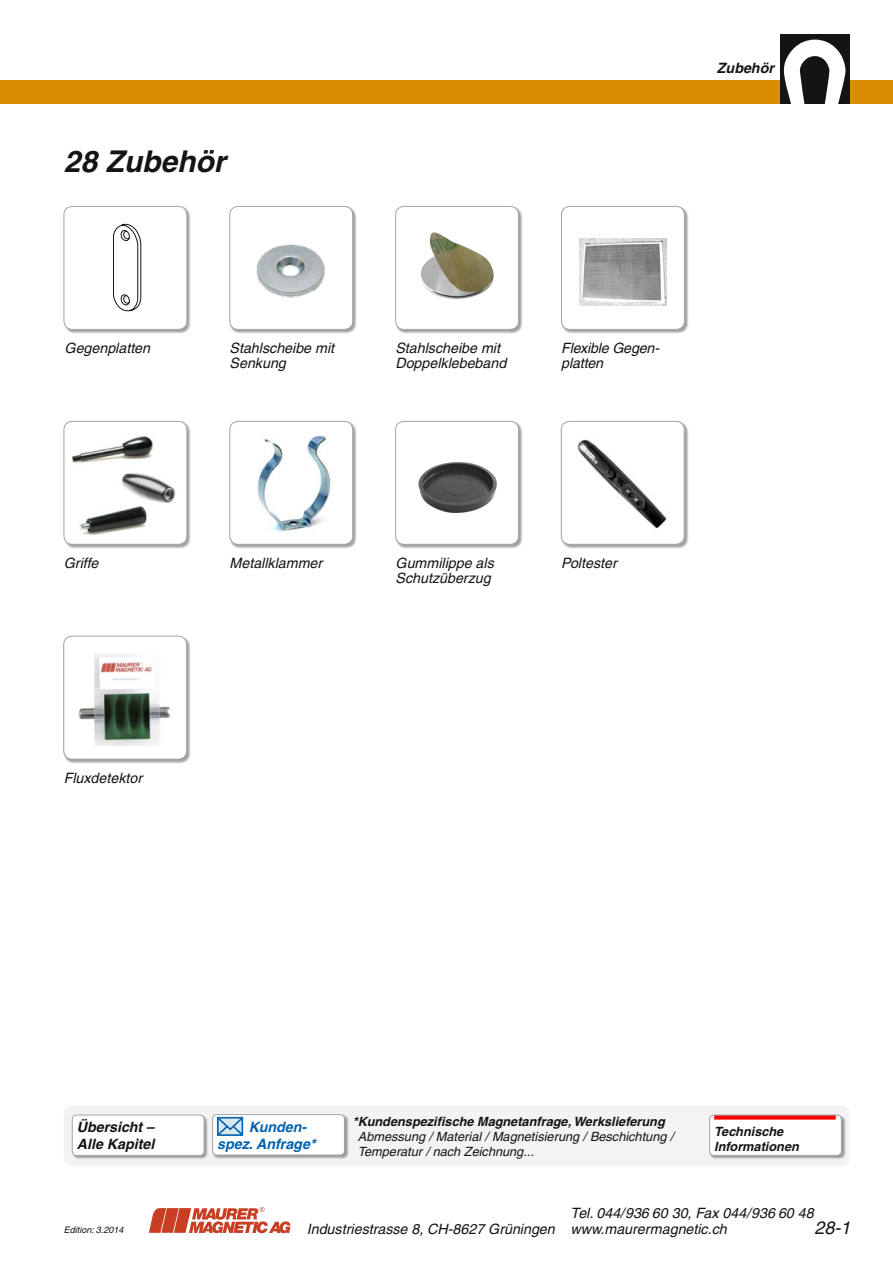
<style>
.page{position:relative;width:893px;height:1263px;background:#fff}
.page>*{position:absolute;margin:0;border:0;box-sizing:border-box;transform-origin:0 0}
._2_Titel__BZ{font:italic 700 30px "Helvetica";color:#141412}
.t1{font:italic 18px "Helvetica";color:#141412}
._2_Titel{font:italic 14.25px/15px "Helvetica";color:#141412}
._2_Titel__BZ-2{font:italic 700 14.25px/16.5px "Helvetica";color:#141412}
.Tab__Sägebl{font:italic 700 14.25px/16.5px "Helvetica";color:#0061ae}
._2_Titel-2{font:italic 12.75px/15px "Helvetica";color:#141412}
.Tab__Sägebl-2{font:italic 700 12.75px/15px "Helvetica";color:#141412}
.Text{font:italic 9px "Helvetica";color:#141412}
.s1{font-weight:700}
</style>
<div class="page">
<div style="left:0;top:81px;width:893px;height:23px;background:#da8d00"></div>
<svg style="left:149px;top:1207px;width:141px;height:26px"></svg>
<div style="left:780px;top:34px;width:70px;height:70px;background:#141412"></div>
<svg style="left:784px;top:40px;width:61px;height:64px"></svg>
<div style="left:64px;top:206px;width:127px;height:128px;background:#141412;opacity:.4"></div>
<div style="left:64px;top:206px;width:123px;height:123px;background:#fff;border-radius:9px"></div>
<div style="left:64px;top:206px;width:123px;height:124px;border:1px solid #a4a4a4;border-radius:9px"></div>
<div style="left:64px;top:421px;width:127px;height:128px;background:#141412;opacity:.4"></div>
<div style="left:64px;top:421px;width:123px;height:123px;background:#fff;border-radius:9px"></div>
<div style="left:64px;top:421px;width:123px;height:124px;border:1px solid #a4a4a4;border-radius:9px"></div>
<div style="left:230px;top:421px;width:127px;height:128px;background:#141412;opacity:.4"></div>
<div style="left:230px;top:421px;width:123px;height:123px;background:#fff;border-radius:9px"></div>
<div style="left:229px;top:421px;width:124px;height:124px;border:1px solid #a4a4a4;border-radius:9px"></div>
<div style="left:395px;top:421px;width:128px;height:128px;background:#141412;opacity:.4"></div>
<div style="left:396px;top:421px;width:123px;height:123px;background:#fff;border-radius:9px"></div>
<div style="left:395px;top:421px;width:124px;height:124px;border:1px solid #a4a4a4;border-radius:9px"></div>
<div style="left:561px;top:421px;width:127px;height:128px;background:#141412;opacity:.4"></div>
<div style="left:561px;top:421px;width:123px;height:123px;background:#fff;border-radius:9px"></div>
<div style="left:561px;top:421px;width:124px;height:124px;border:1px solid #a4a4a4;border-radius:9px"></div>
<div style="left:64px;top:636px;width:127px;height:127px;background:#141412;opacity:.4"></div>
<div style="left:64px;top:636px;width:123px;height:123px;background:#fff;border-radius:9px"></div>
<div style="left:63px;top:636px;width:124px;height:123px;border:1px solid #a4a4a4;border-radius:9px"></div>
<div style="left:230px;top:206px;width:127px;height:128px;background:#141412;opacity:.4"></div>
<div style="left:230px;top:206px;width:123px;height:123px;background:#fff;border-radius:9px"></div>
<div style="left:229px;top:206px;width:124px;height:124px;border:1px solid #a4a4a4;border-radius:9px"></div>
<div style="left:395px;top:206px;width:128px;height:128px;background:#141412;opacity:.4"></div>
<div style="left:396px;top:206px;width:123px;height:123px;background:#fff;border-radius:9px"></div>
<div style="left:395px;top:206px;width:124px;height:124px;border:1px solid #a4a4a4;border-radius:9px"></div>
<div style="left:561px;top:206px;width:128px;height:128px;background:#141412;opacity:.4"></div>
<div style="left:561px;top:206px;width:123px;height:123px;background:#fff;border-radius:9px"></div>
<div style="left:561px;top:206px;width:124px;height:124px;border:1px solid #a4a4a4;border-radius:9px"></div>
<img style="left:579px;top:239px;width:87px;height:66px">
<img style="left:256px;top:244px;width:69px;height:54px">
<img style="left:421px;top:232px;width:73px;height:67px">
<img style="left:418px;top:462px;width:79px;height:51px">
<img style="left:80px;top:506px;width:67px;height:29px">
<img style="left:257px;top:435px;width:74px;height:97px">
<img style="left:122px;top:473px;width:54px;height:30px">
<img style="left:71px;top:436px;width:82px;height:27px">
<svg style="left:113px;top:224px;width:28px;height:88px"></svg>
<div style="left:64px;top:1105px;width:786px;height:61px;background:#f3f3f3;border-radius:9px"></div>
<img style="left:577px;top:439px;width:90px;height:89px">
<img style="left:78px;top:654px;width:93px;height:92px">
<div style="left:72px;top:1115px;width:137px;height:44px;background:#141412;opacity:.4"></div>
<div style="left:72px;top:1115px;width:132px;height:40px;background:#fff;border-radius:4px"></div>
<div style="left:72px;top:1115px;width:132px;height:41px;border:1px solid #a4a4a4;border-radius:4px"></div>
<div style="left:212px;top:1114px;width:137px;height:45px;background:#141412;opacity:.4"></div>
<div style="left:213px;top:1114px;width:131px;height:41px;background:#fff;border-radius:4px"></div>
<div style="left:212px;top:1114px;width:133px;height:41px;border:1px solid #a4a4a4;border-radius:4px"></div>
<svg style="left:216px;top:1115px;width:29px;height:21px"></svg>
<div style="left:709px;top:1115px;width:137px;height:44px;background:#141412;opacity:.4"></div>
<div style="left:710px;top:1115px;width:131px;height:40px;background:#fff;border-radius:4px"></div>
<hr style="left:714px;top:1115px;width:122px;height:4px;background:#f00">
<div style="left:709px;top:1115px;width:133px;height:41px;border:1px solid #a4a4a4;border-radius:4px"></div>
<p class="_2_Titel__BZ" style="left:64px;top:143px;width:163px">28 Zubehör</p>
<p class="_2_Titel__BZ-2" style="left:717px;top:59px;width:59px">Zubehör</p>
<p class="_2_Titel" style="left:65px;top:341px;width:87px">Gegenplatten</p>
<p class="_2_Titel" style="left:561px;top:341px;width:98px">Flexible Gegen&shy;platten</p>
<p class="_2_Titel" style="left:230px;top:341px;width:106px">Stahlscheibe mit<br>Senkung</p>
<p class="_2_Titel" style="left:395px;top:341px;width:112px">Stahlscheibe mit<br>Doppelklebeband</p>
<p class="_2_Titel" style="left:64px;top:556px;width:36px">Griffe</p>
<p class="_2_Titel" style="left:230px;top:556px;width:94px">Metallklammer</p>
<p class="_2_Titel" style="left:396px;top:556px;width:100px">Gummilippe als<br>Schutzüberzug</p>
<p class="_2_Titel" style="left:561px;top:556px;width:57px">Poltester</p>
<p class="_2_Titel" style="left:64px;top:770px;width:80px">Fluxdetektor</p>
<p class="_2_Titel-2" style="left:358px;top:1114px;width:317px;text-indent:-5px"><span class="s1">*Kundenspezifische Magnetanfrage, Werkslieferung<br></span>Abmessung / Material / Magnetisierung / Beschichtung /<br>Temperatur / nach Zeichnung...</p>
<p class="_2_Titel__BZ-2" style="left:77px;top:1119px;width:79px">Übersicht –<br>Alle Kapitel</p>
<p class="Tab__Sägebl" style="left:217px;top:1118px;width:100px;text-indent:32px">Kunden&shy;spez. Anfrage*</p>
<p class="Tab__Sägebl-2" style="left:714px;top:1123px;width:86px">Technische<br>Informationen</p>
<p class="_2_Titel" style="left:570px;top:1205px;width:245px">Tel. 044/936 60 30, Fax 044/936 60 48</p>
<p class="Text" style="left:64px;top:1224px;width:61px">Edition: 3.2014</p>
<p class="_2_Titel" style="left:307px;top:1221px;width:421px">Industriestrasse 8, CH-8627 Grüningen www.maurermagnetic.ch</p>
<p class="t1" style="left:814px;top:1217px;width:38px">28-1</p>
</div>
